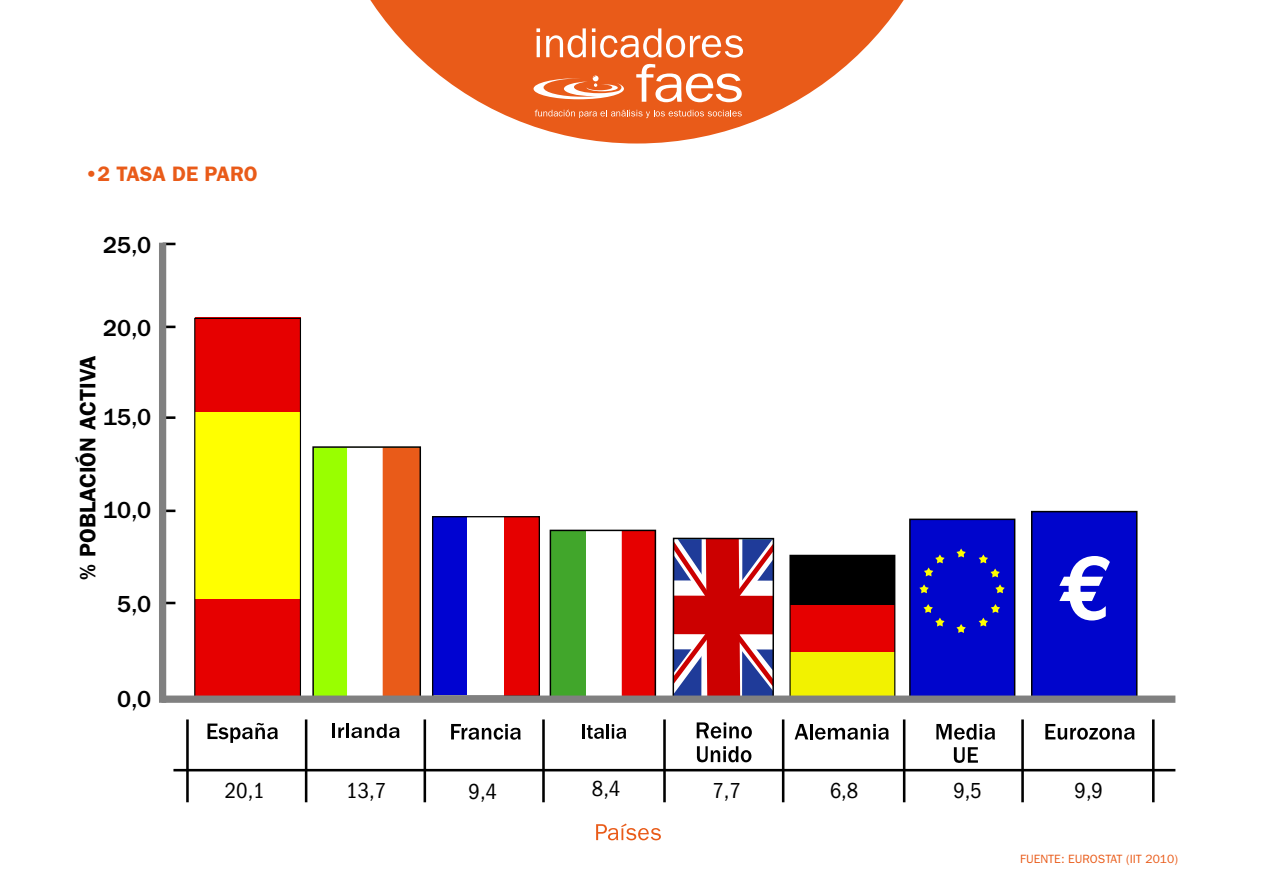
<style>
.page{position:relative;width:1263px;height:893px;background:#fff}
.page>*{position:absolute;margin:0;border:0;box-sizing:border-box;transform-origin:0 0}
.t1{font:500 24px "Franklin Gothic";color:#000}
.t2{font:condensed 22.5px "Franklin Gothic";color:#000}
.t3{font:600 22.5px "Franklin Gothic";color:#000}
.t4{font:600 21px "Franklin Gothic";color:#e95b19}
.t5{font:12px "Franklin Gothic";color:#e95b19}
</style>
<div class="page">
<svg style="left:370px;top:0;width:534px;height:144px;fill:#e95b19"></svg>
<svg style="left:533px;top:28px;width:210px;height:74px"></svg>
<svg style="left:535px;top:109px;width:207px;height:9px;background:#ed7a45"></svg>
<div style="left:622px;top:531px;width:33px;height:167px;background:#e60000"></div>
<div style="left:550px;top:531px;width:36px;height:167px;background:#41a62b"></div>
<div style="left:550px;top:530px;width:106px;height:169px;border:2px solid #000"></div>
<hr style="left:582px;top:724px;width:3px;height:15px;background:#000">
<svg style="left:587px;top:725px;width:17px;height:14px"></svg>
<hr style="left:606px;top:724px;width:3px;height:15px;background:#000">
<svg style="left:612px;top:724px;width:14px;height:15px"></svg>
<svg style="left:166px;top:416px;width:9px;height:3px"></svg>
<svg style="left:166px;top:510px;width:9px;height:2px"></svg>
<svg style="left:166px;top:602px;width:9px;height:2px"></svg>
<div style="left:433px;top:517px;width:35px;height:178px;background:#0003d1"></div>
<div style="left:505px;top:517px;width:34px;height:178px;background:#e60000"></div>
<div style="left:432px;top:516px;width:108px;height:181px;border:1px solid #000"></div>
<svg style="left:451px;top:724px;width:70px;height:16px"></svg>
<div style="left:1031px;top:511px;width:106px;height:191px;background:#0005cc;border:2px solid #000"></div>
<div style="left:195px;top:318px;width:105px;height:378px;background:#e60000"></div>
<div style="left:195px;top:412px;width:105px;height:187px;background:#ff0"></div>
<div style="left:194px;top:318px;width:107px;height:379px;border:1px solid #000"></div>
<div style="left:910px;top:519px;width:105px;height:181px;background:#0005cc"></div>
<div style="left:909px;top:519px;width:106px;height:182px;border:2px solid #000"></div>
<svg style="left:1059px;top:556px;width:51px;height:64px"></svg>
<svg style="left:596px;top:823px;width:65px;height:17px"></svg>
<svg style="left:207px;top:723px;width:71px;height:20px"></svg>
<hr style="left:186px;top:719px;width:3px;height:83px;background:#000">
<hr style="left:305px;top:719px;width:2px;height:83px;background:#000">
<hr style="left:423px;top:719px;width:3px;height:83px;background:#000">
<hr style="left:542px;top:719px;width:3px;height:83px;background:#000">
<hr style="left:663px;top:719px;width:3px;height:83px;background:#000">
<hr style="left:782px;top:719px;width:2px;height:83px;background:#000">
<hr style="left:903px;top:719px;width:2px;height:83px;background:#000">
<hr style="left:1021px;top:719px;width:3px;height:83px;background:#000">
<svg style="left:954px;top:747px;width:24px;height:16px"></svg>
<svg style="left:936px;top:724px;width:59px;height:16px"></svg>
<svg style="left:1045px;top:724px;width:90px;height:16px"></svg>
<hr style="left:1152px;top:719px;width:2px;height:83px;background:#000">
<div style="left:790px;top:555px;width:105px;height:51px;background:#000"></div>
<div style="left:790px;top:605px;width:105px;height:48px;background:#e60000"></div>
<div style="left:790px;top:653px;width:105px;height:47px;background:#f2f200"></div>
<div style="left:789px;top:555px;width:106px;height:146px;border:1px solid #000"></div>
<svg style="left:794px;top:724px;width:14px;height:15px"></svg>
<hr style="left:810px;top:724px;width:3px;height:15px;background:#000">
<svg style="left:815px;top:724px;width:74px;height:16px"></svg>
<svg style="left:956px;top:549px;width:10px;height:8px"></svg>
<svg style="left:956px;top:624px;width:10px;height:9px"></svg>
<svg style="left:979px;top:604px;width:21px;height:22px"></svg>
<svg style="left:923px;top:604px;width:21px;height:22px"></svg>
<svg style="left:995px;top:584px;width:10px;height:9px"></svg>
<svg style="left:919px;top:584px;width:10px;height:9px"></svg>
<svg style="left:979px;top:554px;width:21px;height:23px"></svg>
<svg style="left:924px;top:554px;width:20px;height:22px"></svg>
<hr style="left:332px;top:724px;width:3px;height:14px;background:#000">
<svg style="left:338px;top:727px;width:6px;height:11px"></svg>
<hr style="left:346px;top:724px;width:3px;height:14px;background:#000">
<svg style="left:351px;top:724px;width:49px;height:14px"></svg>
<div style="left:313px;top:447px;width:107px;height:252px;background:#9f0"></div>
<svg style="left:347px;top:449px;width:71px;height:246px;background:#f3ad8c"></svg>
<div style="left:312px;top:446px;width:109px;height:256px;border:2px solid #000"></div>
<hr style="left:173px;top:769px;width:1002px;height:2px;background:#000">
<svg style="left:697px;top:746px;width:54px;height:16px"></svg>
<svg style="left:697px;top:722px;width:55px;height:16px"></svg>
<svg style="left:673px;top:537px;width:100px;height:158px"></svg>
<div style="left:673px;top:595px;width:100px;height:39px;background:#c00"></div>
<div style="left:672px;top:538px;width:102px;height:162px;border:2px solid #000"></div>
<div style="left:161px;top:695px;width:1014px;height:8px;background:#808080"></div>
<svg style="left:166px;top:326px;width:9px;height:2px"></svg>
<svg style="left:166px;top:243px;width:9px;height:2px"></svg>
<div style="left:159px;top:243px;width:7px;height:460px;background:#808080"></div>
<p class="t4" style="left:85px;top:161px;width:174px">•2 TASA DE PARO</p>
<p class="t1" style="left:103px;top:231px;width:50px">25,0</p>
<p class="t3" style="left:75px;top:580px;width:225px;rotate:-90deg">% POBLACIÓN ACTIVA</p>
<p class="t1" style="left:103px;top:314px;width:50px">20,0</p>
<p class="t1" style="left:103px;top:403px;width:50px">15,0</p>
<p class="t1" style="left:103px;top:497px;width:50px">10,0</p>
<p class="t1" style="left:117px;top:590px;width:36px">5,0</p>
<p class="t1" style="left:117px;top:685px;width:36px">0,0</p>
<p class="t2" style="left:469px;top:779px;width:30px">9,4</p>
<p class="t2" style="left:592px;top:776px;width:30px">8,4</p>
<p class="t2" style="left:225px;top:778px;width:41px">20,1</p>
<p class="t2" style="left:830px;top:778px;width:30px">6,8</p>
<p class="t2" style="left:953px;top:778px;width:30px">9,5</p>
<p class="t2" style="left:1074px;top:778px;width:30px">9,9</p>
<p class="t2" style="left:346px;top:778px;width:41px">13,7</p>
<p class="t2" style="left:712px;top:778px;width:30px">7,7</p>
<p class="t5" style="left:1020px;top:852px;width:159px">FUENTE: EUROSTAT (IIT 2010)</p>
</div>
